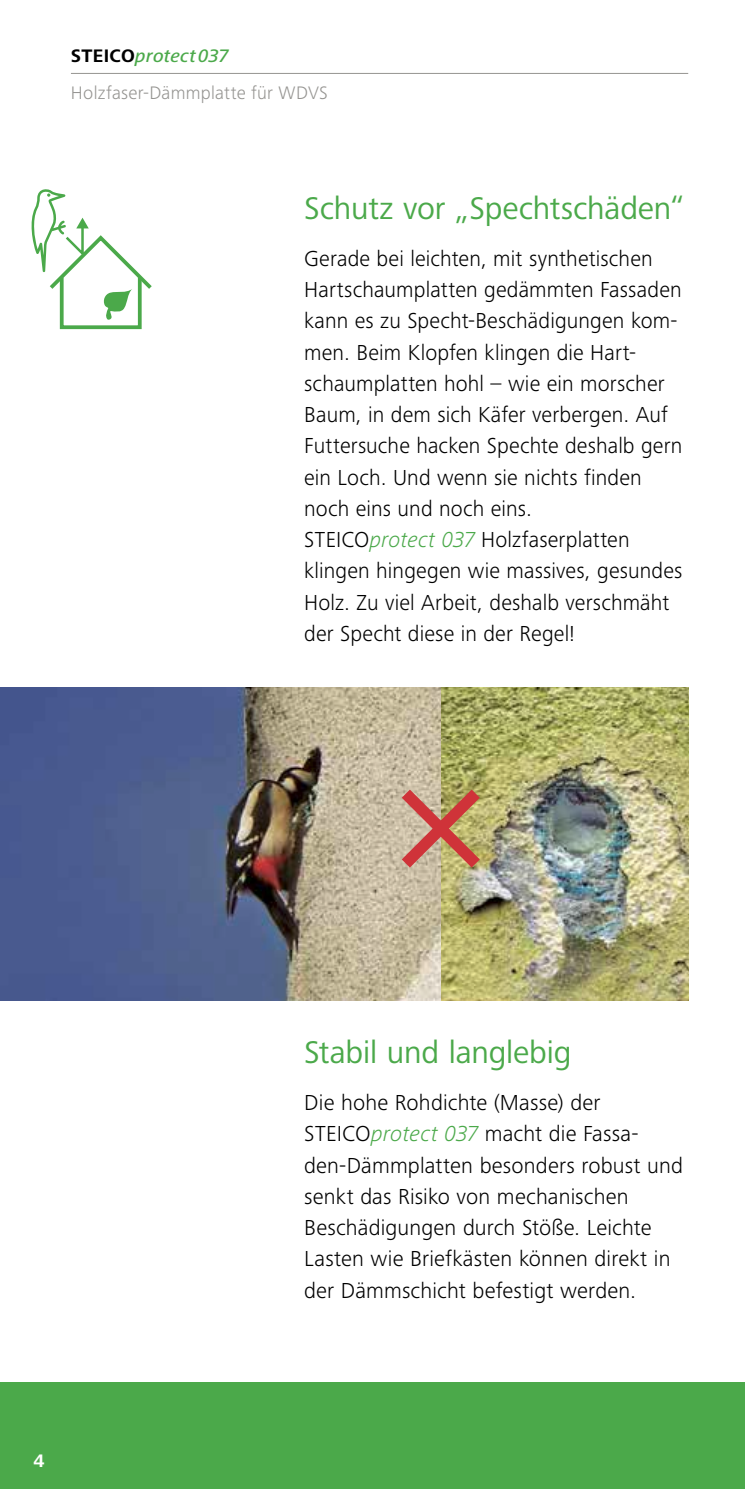
<style>
.page{position:relative;width:745px;height:1489px;background:#fff}
.page>*{position:absolute;margin:0;border:0;box-sizing:border-box;transform-origin:0 0}
.t1{font:32.5px "Frutiger Next LTW1 G";letter-spacing:-.005em;color:#4ba94a}
.t2{font:300 22.5px/31.2px "Frutiger Next LTW1 G";letter-spacing:.01em;color:#000}
.t3{font:300 18.75px "Frutiger Next LTW1 G";letter-spacing:.015em;color:#959491}
.t4{font:italic 500 18.75px "Frutiger Next LTW1 G";letter-spacing:.015em;color:#4ba94a}
.t5{font:700 18.75px "Frutiger Next LTW1 G";color:#fff}
.s1{font-weight:700;font-style:normal;color:#000}
.s2{font-style:italic;color:#4ba94a}
</style>
<div class="page">
<div style="left:0;top:1382px;width:744px;height:106px;background:#4ba94a"></div>
<img style="left:0;top:688px;width:687px;height:312px">
<div style="left:60px;top:276px;width:81px;height:53px;border:4px solid #4ba94a"></div>
<svg style="left:31px;top:189px;width:121px;height:131px"></svg>
<svg style="left:389px;top:777px;width:102px;height:102px;background:#c39c7a"></svg>
<hr style="left:71px;top:73px;width:616px;height:1px;background:#959491">
<p class="t4" style="left:71px;top:45px;width:159px"><span class="s1">STEICO</span>protect037</p>
<p class="t3" style="left:71px;top:82px;width:258px">Holzfaser-Dämmplatte für WDVS</p>
<h1 class="t1" style="left:304px;top:189px;width:382px">Schutz vor „Spechtschäden“</h1>
<p class="t2" style="left:304px;top:243px;width:379px">Gerade bei leichten, mit synthetischen Hartschaumplatten gedämmten Fassaden kann es zu Specht-Beschädigungen kom&shy;men. Beim Klopfen klingen die Hart&shy;schaumplatten hohl – wie ein morscher Baum, in dem sich Käfer verbergen. Auf Futtersuche hacken Spechte deshalb gern ein Loch. Und wenn sie nichts finden noch eins und noch eins.<br>STEICO<span class="s2">protect 037</span> Holzfaserplatten klingen hingegen wie massives, gesundes Holz. Zu viel Arbeit, deshalb verschmäht der Specht diese in der Regel!</p>
<p class="t5" style="left:33px;top:1449px;width:13px">4</p>
<h1 class="t1" style="left:304px;top:1033px;width:269px">Stabil und langlebig</h1>
<p class="t2" style="left:304px;top:1086px;width:380px">Die hohe Rohdichte (Masse) der STEICO<span class="s2">protect 037</span> macht die Fassa&shy;den-Dämmplatten besonders robust und senkt das Risiko von mechanischen Beschädigungen durch Stöße. Leichte Lasten wie Briefkästen können direkt in der Dämmschicht befestigt werden.</p>
</div>
